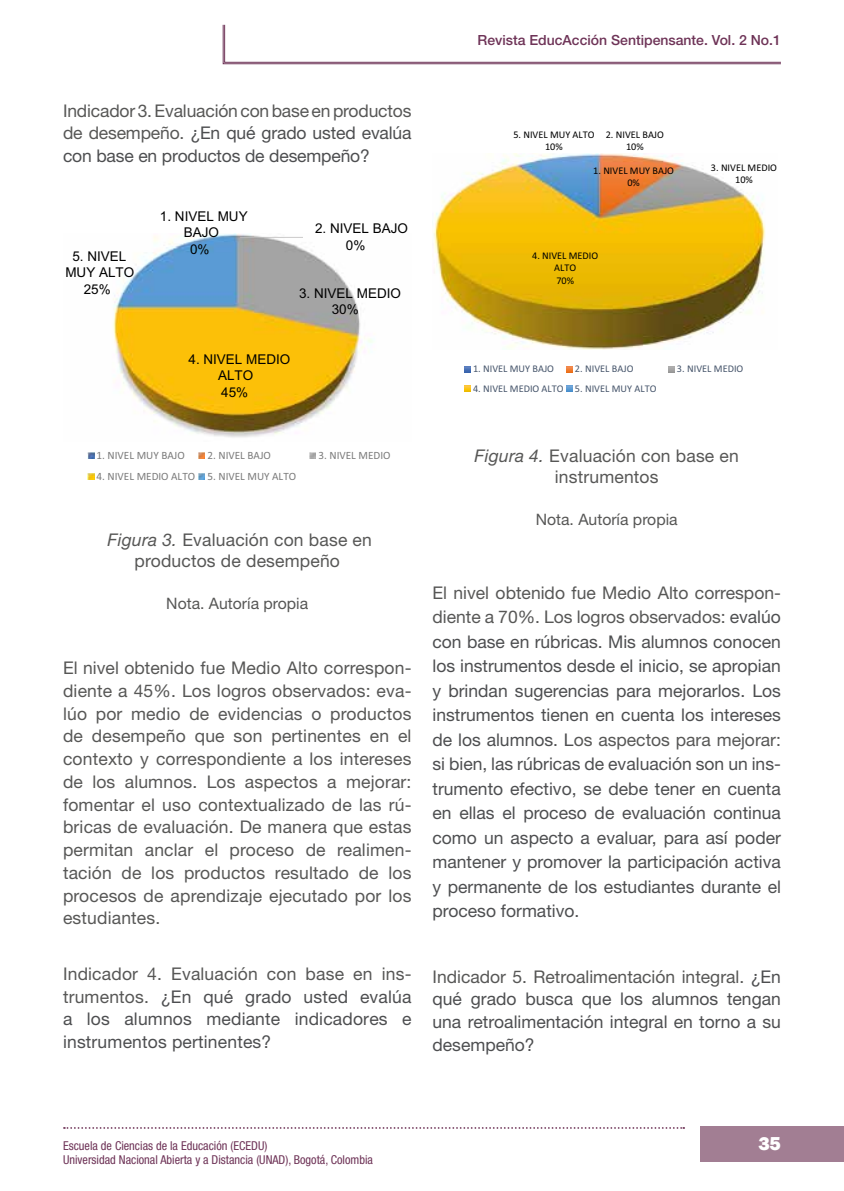
<style>
.page{position:relative;width:844px;height:1191px;background:#fff}
.page>*{position:absolute;margin:0;border:0;box-sizing:border-box;transform-origin:0 0}
.t1{font:800 19.25px "Franklin Gothic";color:#fff}
.t2{font:17.5px/24.5px "Helvetica Neue LT Std";color:#4d4e50;text-align:justify}
.t3{font:17.5px/22.8px "Helvetica Neue LT Std";letter-spacing:.01em;color:#575756;text-align:center}
.t4{font:15.75px "Helvetica Neue LT Std";color:#575756}
.t5{font:500 14px "Helvetica Neue LT Std";color:#6e3357}
.t6{font:13.47px/16.4px "Arial";color:#000}
.t7{font:condensed 12.25px/14px "Helvetica Neue LT Std";color:#6e3357}
.t8{font:11.2px "Calibri";color:#7b7b7b}
.t9{font:10.33px "Calibri";color:#45546a}
.t10{font:10.15px/12.4px "Calibri";color:#000;text-align:center}
.s1{color:#575756}
.s2{font-style:italic}
</style>
<div class="page">
<div style="left:700px;top:1126px;width:143px;height:35px;background:#a27e93"></div>
<svg style="left:223px;top:25px;width:558px;height:39px"></svg>
<svg style="left:64px;top:1127px;width:620px;height:1px"></svg>
<img style="left:112px;top:233px;width:261px;height:205px">
<svg style="left:240px;top:237px;width:63px;height:1px"></svg>
<svg style="left:88px;top:452px;width:6px;height:7px"></svg>
<svg style="left:198px;top:452px;width:7px;height:7px"></svg>
<svg style="left:309px;top:452px;width:7px;height:7px"></svg>
<svg style="left:88px;top:473px;width:6px;height:7px"></svg>
<svg style="left:198px;top:473px;width:7px;height:7px"></svg>
<img style="left:433px;top:153px;width:333px;height:197px">
<svg style="left:465px;top:367px;width:5px;height:5px"></svg>
<svg style="left:566px;top:367px;width:6px;height:5px"></svg>
<svg style="left:668px;top:367px;width:6px;height:5px"></svg>
<svg style="left:465px;top:386px;width:5px;height:5px"></svg>
<svg style="left:566px;top:386px;width:6px;height:5px"></svg>
<p class="t5" style="left:477px;top:32px;width:305px">Revista EducAcción Sentipensante. Vol. 2 No.1</p>
<p class="t2" style="left:63px;top:99px;width:350px;line-height:22.8px"><span class="s1">Indicador 3. Evaluación con base en productos de desempeño.</span> ¿En qué grado usted evalúa con base en productos de desempeño?</p>
<p class="t6" style="left:65px;top:248px;width:70px;text-align:center">5. NIVEL<br>MUY ALTO<br>25%</p>
<p class="t6" style="left:160px;top:208px;width:89px;text-align:center">1. NIVEL MUY<br>BAJO<br>0%</p>
<p class="t6" style="left:346px;top:220px;width:63px;text-indent:-31px">2. NIVEL BAJO<br>0%</p>
<p class="t6" style="left:331px;top:285px;width:71px;text-indent:-33px">3. NIVEL MEDIO<br>30%</p>
<p class="t6" style="left:218px;top:351px;width:74px;text-indent:-30px">4. NIVEL MEDIO<br>ALTO<br>45%</p>
<p class="t8" style="left:96px;top:447px;width:90px">1. NIVEL MUY BAJO</p>
<p class="t8" style="left:207px;top:447px;width:65px">2. NIVEL BAJO</p>
<p class="t8" style="left:318px;top:447px;width:74px">3. NIVEL MEDIO</p>
<p class="t8" style="left:96px;top:468px;width:201px">4. NIVEL MEDIO ALTO 5. NIVEL MUY ALTO</p>
<p class="t3" style="left:108px;top:529px;width:266px;line-height:21px"><span class="s2">Figura 3.</span> Evaluación con base en productos de desempeño</p>
<p class="t4" style="left:166px;top:594px;width:143px">Nota. Autoría propia</p>
<p class="t3" style="left:63px;top:656px;width:350px;text-align:justify">El nivel obtenido fue Medio Alto correspon&shy;diente a 45%. Los logros observados: eva&shy;lúo por medio de evidencias o productos de desempeño que son pertinentes en el contexto y correspondiente a los intereses de los alumnos. Los aspectos a mejorar: fomentar el uso contextualizado de las rú&shy;bricas de evaluación. De manera que estas permitan anclar el proceso de realimen&shy;tación de los productos resultado de los procesos de aprendizaje ejecutado por los estudiantes.</p>
<p class="t2" style="left:63px;top:962px;width:350px;line-height:22.8px"><span class="s1">Indicador 4. Evaluación con base en ins&shy;trumentos.</span> ¿En qué grado usted evalúa a los alumnos mediante indicadores e instrumentos pertinentes?</p>
<p class="t10" style="left:513px;top:128px;width:83px">5. NIVEL MUY ALTO<br>10%</p>
<p class="t10" style="left:605px;top:128px;width:60px">2. NIVEL BAJO<br>10%</p>
<p class="t10" style="left:593px;top:164px;width:82px">1. NIVEL MUY BAJO<br>0%</p>
<p class="t10" style="left:532px;top:249px;width:68px">4. NIVEL MEDIO<br>ALTO<br>70%</p>
<p class="t10" style="left:710px;top:161px;width:68px">3. NIVEL MEDIO<br>10%</p>
<p class="t9" style="left:473px;top:362px;width:83px">1. NIVEL MUY BAJO</p>
<p class="t9" style="left:575px;top:362px;width:60px">2. NIVEL BAJO</p>
<p class="t9" style="left:676px;top:362px;width:68px">3. NIVEL MEDIO</p>
<p class="t9" style="left:473px;top:381px;width:185px">4. NIVEL MEDIO ALTO 5. NIVEL MUY ALTO</p>
<p class="t3" style="left:474px;top:445px;width:266px;line-height:21px"><span class="s2">Figura 4.</span> Evaluación con base en instrumentos</p>
<p class="t4" style="left:535px;top:510px;width:143px">Nota. Autoría propia</p>
<p class="t2" style="left:432px;top:580px;width:350px"><span class="s1">El nivel obtenido fue Medio Alto correspon&shy;diente a 70%. Los logros observados:</span> evalúo con base en rúbricas. Mis alumnos conocen los instrumentos desde el inicio, se apropian y brindan sugerencias para mejorarlos. Los instrumentos tienen en cuenta los intereses de los alumnos. L<span class="s1">os aspectos para mejorar: </span>si bien, las rúbricas de evaluación son un ins&shy;trumento efectivo, se debe tener en cuenta en ellas el proceso de evaluación continua como un aspecto a evaluar, para así poder mantener y promover la participación activa y permanente de los estudiantes durante el proceso formativo.</p>
<p class="t2" style="left:432px;top:965px;width:350px;line-height:22.8px"><span class="s1">Indicador 5. Retroalimentación integral.</span> ¿En qué grado busca que los alumnos tengan una retroalimentación integral en torno a su desempeño?</p>
<p class="t7" style="left:63px;top:1139px;width:311px">Escuela de Ciencias de la Educación (ECEDU)<br>Universidad Nacional Abierta y a Distancia (UNAD), Bogotá, Colombia</p>
<p class="t1" style="left:758px;top:1131px;width:24px">35</p>
</div>
